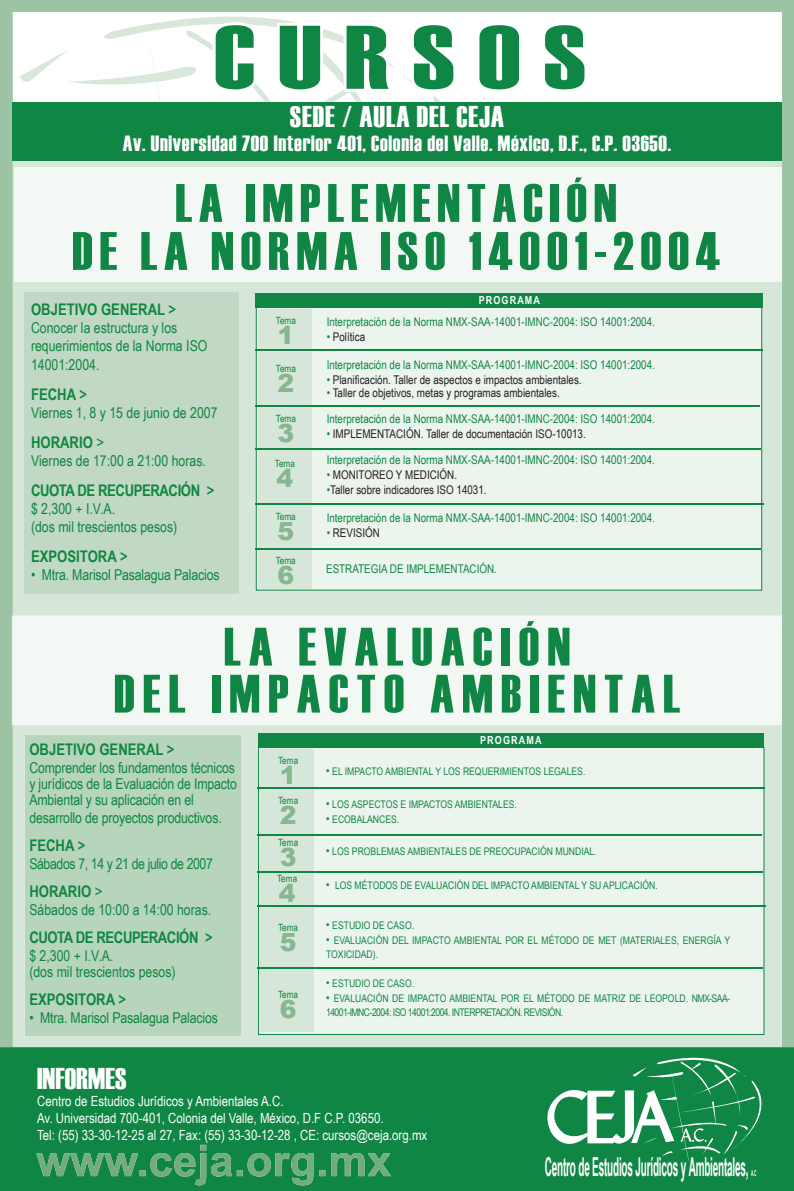
<style>
.page{position:relative;width:794px;height:1191px;background:#fff}
.page>*{position:absolute;margin:0;border:0;box-sizing:border-box;transform-origin:0 0}
.t1{font:90px "Haettenschweiler";letter-spacing:.2em;color:#0f8643;scale:1.25 1}
.t2{font:54px/48px "Haettenschweiler";letter-spacing:.125em;color:#0f8643;text-align:center}
.t3{font:54px/47px "Haettenschweiler";letter-spacing:.15em;color:#0f8643;text-align:center}
.t4{font:30px "Haettenschweiler";letter-spacing:.03em;color:#fff}
.t5{font:30px "Haettenschweiler";color:#fff}
.t6{font:700 26.2px "Arial Narrow";letter-spacing:-.015em;color:#fff;scale:.46 1}
.t7{font:900 25px "Arial";color:#87b791}
.t8{font:22px "Haettenschweiler";letter-spacing:.03em;color:#fff}
.t9{font:700 16px "Arial Narrow";color:#0f8643}
.t10{font:700 16px "Arial Narrow";letter-spacing:-.025em;color:#0f8643}
.t11{font:15px/16px "Arial Narrow";letter-spacing:-.01em;color:#0f8643}
.t12{font:14px/17px "Arial Narrow";color:#fff}
.t13{font:12px/26.4px "Arial Narrow";color:#0f8643}
.t14{font:12px "Arial Narrow";color:#231f20}
.t15{font:700 11px "Arial Narrow";letter-spacing:.1em;color:#fff}
.t16{font:10.5px/14px "Arial Narrow";color:#0f8643}
.t17{font:10.5px/14px "Arial Narrow";letter-spacing:-.05em;color:#0f8643}
.t18{font:10px "Arial Narrow";color:#0f8643}
.t19{font:700 8.4px "Arial Narrow";color:#fff;scale:.46 1}
.s1{font-weight:400}
.s2{color:#0f8643}
.s3{color:#231f20}
.s4{font-size:12px}
</style>
<div class="page">
<div style="left:0;top:0;width:794px;height:1047px;background:#9cc3a3"></div>
<svg style="left:13px;top:0;width:769px;height:102px"></svg>
<svg style="left:13px;top:160px;width:769px;height:458px;fill:#d6e6d8"></svg>
<div style="left:13px;top:618px;width:769px;height:429px;background:#d6e6d8"></div>
<svg style="left:20px;top:11px;width:446px;height:91px"></svg>
<svg style="left:473px;top:19px;width:52px;height:76px"></svg>
<svg style="left:539px;top:19px;width:51px;height:76px"></svg>
<div style="left:12px;top:102px;width:770px;height:58px;background:#0f8643"></div>
<div style="left:24px;top:293px;width:215px;height:301px;background:#c0d8c4"></div>
<div style="left:25px;top:735px;width:215px;height:300px;background:#b7d4bd"></div>
<div style="left:256px;top:307px;width:505px;height:283px;background:#ecf4ee"></div>
<hr style="left:256px;top:307px;width:1px;height:283px;background:#0f8643">
<hr style="left:256px;top:589px;width:505px;height:1px;background:#0f8643">
<hr style="left:761px;top:307px;width:1px;height:283px;background:#0f8643">
<div style="left:258px;top:309px;width:54px;height:279px;background:#d6e6d8"></div>
<div style="left:256px;top:293px;width:507px;height:15px;background:#0f8643"></div>
<hr style="left:255px;top:350px;width:507px;height:1px;background:#0f8643">
<hr style="left:255px;top:448px;width:506px;height:1px;background:#0f8643">
<hr style="left:255px;top:405px;width:505px;height:1px;background:#0f8643">
<hr style="left:255px;top:504px;width:508px;height:1px;background:#0f8643">
<hr style="left:255px;top:548px;width:506px;height:1px;background:#0f8643">
<div style="left:258px;top:747px;width:506px;height:287px;background:#ecf4ee"></div>
<hr style="left:258px;top:747px;width:1px;height:287px;background:#0f8643">
<hr style="left:258px;top:1034px;width:506px;height:1px;background:#0f8643">
<hr style="left:763px;top:747px;width:1px;height:287px;background:#0f8643">
<div style="left:261px;top:749px;width:53px;height:283px;background:#d6e6d8"></div>
<div style="left:258px;top:733px;width:505px;height:15px;background:#0f8643"></div>
<hr style="left:257px;top:788px;width:507px;height:1px;background:#0f8643">
<hr style="left:257px;top:871px;width:506px;height:1px;background:#0f8643">
<hr style="left:257px;top:834px;width:505px;height:1px;background:#0f8643">
<hr style="left:257px;top:905px;width:508px;height:1px;background:#0f8643">
<hr style="left:257px;top:967px;width:506px;height:1px;background:#0f8643">
<hr style="left:782px;top:167px;width:1px;height:114px;background:#e2eee3">
<div style="left:14px;top:167px;width:768px;height:114px;background:#f3f8f4"></div>
<div style="left:13px;top:618px;width:768px;height:107px;background:#f3f8f4"></div>
<div style="left:0;top:1047px;width:794px;height:144px;background:#0f8643"></div>
<svg style="left:539px;top:1048px;width:243px;height:114px"></svg>
<svg style="left:150px;top:1144px;width:214px;height:41px"></svg>
<h1 class="t1" style="left:214px;top:-4px;width:299px">CURSOS</h1>
<h3 class="t4" style="left:290px;top:96px;width:216px">SEDE / AULA DEL CEJA</h3>
<h3 class="t8" style="left:123px;top:128px;width:550px">Av. Universidad 700 Interior 401, Colonia del Valle. México, D.F., C.P. 03650.</h3>
<h2 class="t2" style="left:72px;top:179px;width:649px">LA IMPLEMENTACIÓN<br>DE LA NORMA ISO 14001-2004</h2>
<p class="t9" style="left:31px;top:297px;width:147px">OBJETIVO GENERAL &gt;</p>
<p class="t11" style="left:31px;top:318px;width:178px;line-height:18.6px">Conocer la estructura y los requerimientos de la Norma ISO<br>14001:2004.</p>
<p class="t9" style="left:31px;top:382px;width:57px">FECHA &gt;</p>
<p class="t11" style="left:31px;top:404px;width:188px">Viernes 1, 8 y 15 de junio de 2007</p>
<p class="t9" style="left:31px;top:430px;width:75px">HORARIO <span class="s1">&gt;</span></p>
<p class="t11" style="left:31px;top:452px;width:176px">Viernes de 17:00 a 21:00 horas.</p>
<p class="t10" style="left:31px;top:478px;width:185px">CUOTA DE RECUPERACIÓN &gt;</p>
<p class="t11" style="left:31px;top:499px;width:148px;line-height:18px">$ 2,300 + I.V.A.<br>(dos mil trescientos pesos)</p>
<p class="t9" style="left:31px;top:544px;width:98px">EXPOSITORA &gt;</p>
<p class="t11" style="left:31px;top:566px;width:190px">• Mtra. Marisol Pasalagua Palacios</p>
<p class="t18" style="left:276px;top:313px;width:22px">Tema</p>
<h3 class="t7" style="left:277px;top:316px;width:18px">1</h3>
<p class="t18" style="left:276px;top:361px;width:22px">Tema</p>
<h3 class="t7" style="left:277px;top:365px;width:18px">2</h3>
<p class="t18" style="left:276px;top:411px;width:22px">Tema</p>
<h3 class="t7" style="left:277px;top:415px;width:18px">3</h3>
<p class="t18" style="left:275px;top:456px;width:22px">Tema</p>
<h3 class="t7" style="left:276px;top:460px;width:18px">4</h3>
<p class="t18" style="left:276px;top:509px;width:22px">Tema</p>
<h3 class="t7" style="left:277px;top:513px;width:18px">5</h3>
<p class="t18" style="left:276px;top:553px;width:22px">Tema</p>
<h3 class="t7" style="left:277px;top:557px;width:18px">6</h3>
<p class="t15" style="left:479px;top:292px;width:63px">PROGRAMA</p>
<p class="t13" style="left:327px;top:308px;width:330px">Interpretación de la Norma NMX-SAA-14001-IMNC-2004: ISO 14001:2004.</p>
<p class="t14" style="left:327px;top:327px;width:40px"><span class="s2">•</span> Política</p>
<p class="t13" style="left:327px;top:351px;width:330px">Interpretación de la Norma NMX-SAA-14001-IMNC-2004: ISO 14001:2004.</p>
<p class="t14" style="left:327px;top:370px;width:256px"><span class="s2">•</span> Planificación. Taller de aspectos e impactos ambientales.</p>
<p class="t13" style="left:327px;top:379px;width:330px">• <span class="s3">Taller de objetivos, metas y programas ambientales.<br></span>Interpretación de la Norma NMX-SAA-14001-IMNC-2004: ISO 14001:2004.</p>
<p class="t14" style="left:327px;top:425px;width:261px"><span class="s2">•</span> IMPLEMENTACIÓN. Taller de documentación ISO-10013.</p>
<p class="t13" style="left:327px;top:446px;width:330px">Interpretación de la Norma NMX-SAA-14001-IMNC-2004: ISO 14001:2004.</p>
<p class="t14" style="left:327px;top:466px;width:132px"><span class="s2">•</span> MONITOREO Y MEDICIÓN.</p>
<p class="t14" style="left:327px;top:481px;width:161px"><span class="s2">•</span>Taller sobre indicadores ISO 14031.</p>
<p class="t13" style="left:327px;top:504px;width:330px">Interpretación de la Norma NMX-SAA-14001-IMNC-2004: ISO 14001:2004.</p>
<p class="t14" style="left:327px;top:524px;width:55px"><span class="s2">•</span> REVISIÓN</p>
<p class="t13" style="left:326px;top:555px;width:172px">ESTRATEGIA DE IMPLEMENTACIÓN.</p>
<h2 class="t3" style="left:114px;top:623px;width:567px">LA EVALUACIÓN<br>DEL IMPACTO AMBIENTAL</h2>
<p class="t9" style="left:29px;top:737px;width:147px">OBJETIVO GENERAL &gt;</p>
<p class="t11" style="left:29px;top:759px;width:209px">Comprender los fundamentos técnicos y jurídicos de la Evaluación de Impacto<br>Ambiental y su aplicación en el</p>
<p class="t11" style="left:29px;top:809px;width:194px">desarrollo de proyectos productivos.</p>
<p class="t9" style="left:29px;top:833px;width:57px">FECHA &gt;</p>
<p class="t11" style="left:29px;top:855px;width:185px">Sábados 7, 14 y 21 de julio de 2007</p>
<p class="t9" style="left:29px;top:879px;width:75px">HORARIO <span class="s1">&gt;</span></p>
<p class="t11" style="left:29px;top:901px;width:183px">Sábados de 10:00 a 14:00 horas.</p>
<p class="t10" style="left:29px;top:925px;width:185px">CUOTA DE RECUPERACIÓN &gt;</p>
<p class="t11" style="left:29px;top:947px;width:148px">$ 2,300 + I.V.A.<br>(dos mil trescientos pesos)</p>
<p class="t9" style="left:29px;top:987px;width:98px">EXPOSITORA &gt;</p>
<p class="t11" style="left:29px;top:1009px;width:190px">• Mtra. Marisol Pasalagua Palacios</p>
<p class="t18" style="left:278px;top:753px;width:22px">Tema</p>
<h3 class="t7" style="left:280px;top:756px;width:18px">1</h3>
<p class="t18" style="left:278px;top:792px;width:22px">Tema</p>
<h3 class="t7" style="left:280px;top:796px;width:18px">2</h3>
<p class="t18" style="left:278px;top:835px;width:22px">Tema</p>
<h3 class="t7" style="left:280px;top:839px;width:18px">3</h3>
<p class="t18" style="left:277px;top:870px;width:22px">Tema</p>
<h3 class="t7" style="left:279px;top:874px;width:18px">4</h3>
<p class="t18" style="left:278px;top:920px;width:22px">Tema</p>
<h3 class="t7" style="left:280px;top:924px;width:18px">5</h3>
<p class="t18" style="left:278px;top:987px;width:22px">Tema</p>
<h3 class="t7" style="left:280px;top:991px;width:18px">6</h3>
<p class="t15" style="left:480px;top:732px;width:63px">PROGRAMA</p>
<p class="t16" style="left:326px;top:764px;width:261px"><span class="s4">•</span> EL IMPACTO AMBIENTAL Y LOS REQUERIMIENTOS LEGALES.</p>
<p class="t16" style="left:326px;top:797px;width:192px"><span class="s4">•</span> LOS ASPECTOS E IMPACTOS AMBIENTALES.</p>
<p class="t16" style="left:326px;top:812px;width:75px"><span class="s4">•</span> ECOBALANCES.</p>
<p class="t16" style="left:326px;top:844px;width:272px"><span class="s4">•</span> LOS PROBLEMAS AMBIENTALES DE PREOCUPACIÓN MUNDIAL.</p>
<p class="t16" style="left:326px;top:878px;width:333px"><span class="s4">•</span> LOS MÉTODOS DE EVALUACIÓN DEL IMPACTO AMBIENTAL Y SU APLICACIÓN.</p>
<p class="t16" style="left:326px;top:918px;width:89px"><span class="s4">•</span> ESTUDIO DE CASO.</p>
<p class="t16" style="left:326px;top:933px;width:406px"><span class="s4">•</span> EVALUACIÓN DEL IMPACTO AMBIENTAL POR EL MÉTODO DE MET (MATERIALES, ENERGÍA Y<br>TOXICIDAD).</p>
<p class="t16" style="left:326px;top:976px;width:89px"><span class="s4">•</span> ESTUDIO DE CASO.</p>
<p class="t17" style="left:326px;top:991px;width:405px"><span class="s4">•</span> EVALUACIÓN DE IMPACTO AMBIENTAL POR EL MÉTODO DE MATRIZ DE LEOPOLD. NMX-SAA-<br>14001-IMNC-2004: ISO 14001:2004. INTERPRETACIÓN. REVISIÓN.</p>
<h3 class="t5" style="left:37px;top:1058px;width:91px">INFORMES</h3>
<p class="t12" style="left:37px;top:1091px;width:392px">Centro de Estudios Jurídicos y Ambientales A.C.<br>Av. Universidad 700-401, Colonia del Valle, México, D.F C.P. 03650.<br>Tel: (55) 33-30-12-25 al 27, Fax: (55) 33-30-12-28 , CE: cursos@ceja.org.mx</p>
<h3 class="t6" style="left:545px;top:1146px;width:444px">Centro de Estudios Jurídicos y Ambientales,</h3>
<p class="t19" style="left:751px;top:1166px;width:13px">A.C</p>
</div>
